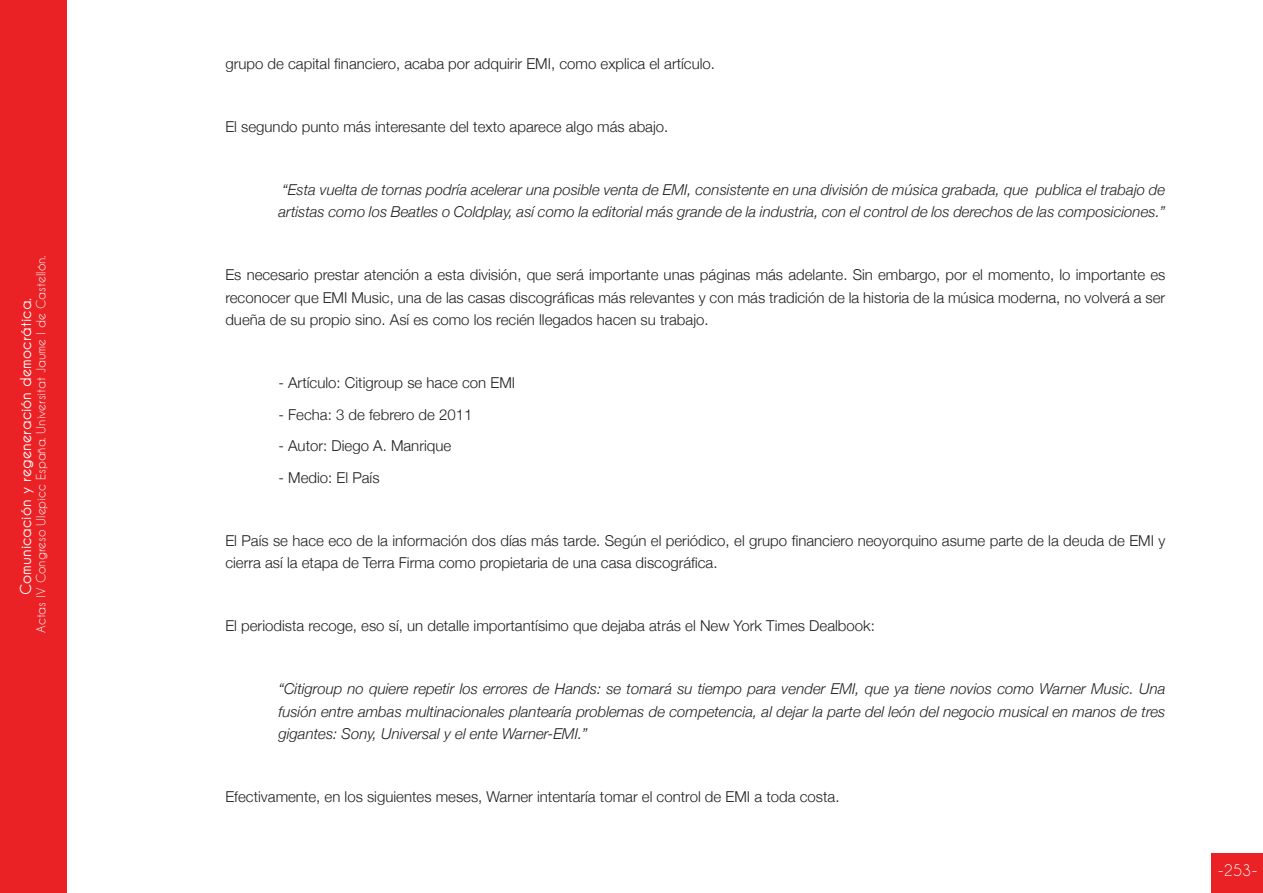
<style>
.page{position:relative;width:1263px;height:893px;background:#fff}
.page>*{position:absolute;margin:0;border:0;box-sizing:border-box;transform-origin:0 0}
.t1{font:300 15px/22.5px "Helvetica Neue";color:#231f20;text-align:justify}
.t2{font:italic 300 15px/22.5px "Helvetica Neue";color:#231f20}
.t3{font:700 15px "Caviar Dreams";color:#fff}
.t4{font:15px "Caviar Dreams";color:#fff}
.t5{font:12px "Caviar Dreams";color:#fff}
</style>
<div class="page">
<div style="left:0;top:0;width:67px;height:893px;background:#eb2225"></div>
<div style="left:1212px;top:853px;width:51px;height:40px;background:#eb2225"></div>
<p class="t5" style="left:34px;top:633px;width:379px;rotate:-90deg">Actas IV Congreso Ulepicc España. Universitat Jaume I de Castellón.</p>
<p class="t3" style="left:17px;top:595px;width:299px;rotate:-90deg">Comunicación y regeneración democrática.</p>
<p class="t1" style="left:225px;top:52px;width:491px">grupo de capital financiero, acaba por adquirir EMI, como explica el artículo.</p>
<p class="t1" style="left:225px;top:115px;width:444px">El segundo punto más interesante del texto aparece algo más abajo.</p>
<p class="t2" style="left:278px;top:178px;width:888px">“Esta vuelta de tornas podría acelerar una posible venta de EMI, consistente en una división de música grabada, que publica el trabajo de artistas como los Beatles o Coldplay, así como la editorial más grande de la industria, con el control de los derechos de las composiciones.”</p>
<p class="t1" style="left:225px;top:263px;width:941px">Es necesario prestar atención a esta división, que será importante unas páginas más adelante. Sin embargo, por el momento, lo importante es reconocer que EMI Music, una de las casas discográficas más relevantes y con más tradición de la historia de la música moderna, no volverá a ser dueña de su propio sino. Así es como los recién llegados hacen su trabajo.</p>
<p class="t1" style="left:278px;top:371px;width:238px">- Artículo: Citigroup se hace con EMI</p>
<p class="t1" style="left:278px;top:403px;width:196px">- Fecha: 3 de febrero de 2011</p>
<p class="t1" style="left:278px;top:434px;width:174px">- Autor: Diego A. Manrique</p>
<p class="t1" style="left:278px;top:466px;width:103px">- Medio: El País</p>
<p class="t1" style="left:225px;top:529px;width:941px">El País se hace eco de la información dos días más tarde. Según el periódico, el grupo financiero neoyorquino asume parte de la deuda de EMI y cierra así la etapa de Terra Firma como propietaria de una casa discográfica.</p>
<p class="t1" style="left:225px;top:614px;width:651px">El periodista recoge, eso sí, un detalle importantísimo que dejaba atrás el New York Times Dealbook:</p>
<p class="t2" style="left:278px;top:677px;width:888px;text-align:justify">“Citigroup no quiere repetir los errores de Hands: se tomará su tiempo para vender EMI, que ya tiene novios como Warner Music. Una fusión entre ambas multinacionales plantearía problemas de competencia, al dejar la parte del león del negocio musical en manos de tres gigantes: Sony, Universal y el ente Warner-EMI.”</p>
<p class="t1" style="left:225px;top:785px;width:616px">Efectivamente, en los siguientes meses, Warner intentaría tomar el control de EMI a toda costa.</p>
<p class="t4" style="left:1218px;top:862px;width:41px">-253-</p>
</div>
